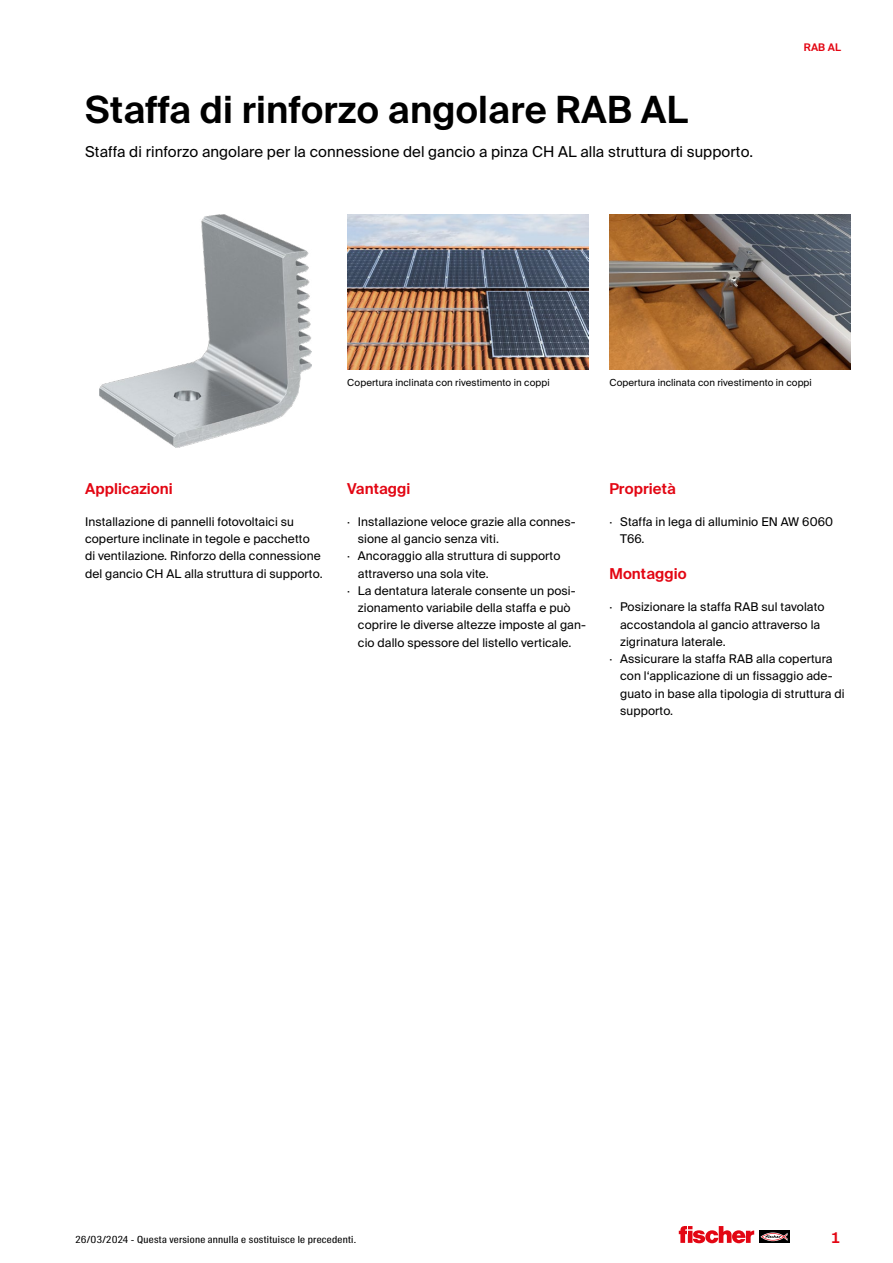
<style>
.page{position:relative;width:893px;height:1263px;background:#fff}
.page>*{position:absolute;margin:0;border:0;box-sizing:border-box;transform-origin:0 0}
.CB_AF_01_HEAD_25PT_SB{font:600 37.5px "fischerstrong";letter-spacing:.005em;color:#000}
.CB_AF_02_SUBHEAD_REG{font:15px "fischerstrong";letter-spacing:.005em;color:#000}
.CB_AF_02_SUBHEAD_SB_RED{font:600 15px "fischerstrong";letter-spacing:.005em;color:#e30613}
.CB_AF_03_COPY_REG{font:12px/17.2px "fischerstrong";letter-spacing:.005em;color:#000}
.t1{font:600 10.5px "fischerstrong";color:#e30613}
.CB_AF_04_CAPTION_REG{font:9.75px "fischerstrong";letter-spacing:.005em;color:#000}
.t2{font:9.75px "fischerstrong Cond";letter-spacing:.025em;color:#000;scale:1.1 1}
</style>
<div class="page">
<img style="left:100px;top:215px;width:211px;height:232px">
<img style="left:609px;top:215px;width:241px;height:155px">
<img style="left:347px;top:215px;width:241px;height:155px">
<svg style="left:759px;top:1231px;width:30px;height:12px"></svg>
<svg style="left:760px;top:1232px;width:27px;height:9px"></svg>
<svg style="left:679px;top:1226px;width:75px;height:17px"></svg>
<p class="CB_AF_01_HEAD_25PT_SB" style="left:85px;top:88px;width:604px">Staffa di rinforzo angolare RAB AL</p>
<p class="CB_AF_02_SUBHEAD_REG" style="left:85px;top:143px;width:669px">Staffa di rinforzo angolare per la connessione del gancio a pinza CH AL alla struttura di supporto.</p>
<p class="t1" style="left:804px;top:41px;width:38px">RAB AL</p>
<p class="CB_AF_04_CAPTION_REG" style="left:347px;top:377px;width:204px">Copertura inclinata con rivestimento in coppi</p>
<p class="CB_AF_04_CAPTION_REG" style="left:609px;top:377px;width:204px">Copertura inclinata con rivestimento in coppi</p>
<p class="CB_AF_02_SUBHEAD_SB_RED" style="left:85px;top:480px;width:89px">Applicazioni</p>
<p class="CB_AF_03_COPY_REG" style="left:85px;top:513px;width:239px">Installazione di pannelli fotovoltaici su coperture inclinate in tegole e pacchetto di ventilazione. Rinforzo della connessione del gancio CH AL alla struttura di supporto.</p>
<p class="CB_AF_02_SUBHEAD_SB_RED" style="left:347px;top:480px;width:65px">Vantaggi</p>
<p class="CB_AF_03_COPY_REG" style="left:358px;top:513px;width:219px;text-indent:-11px">· Installazione veloce grazie alla connes&shy;sione al gancio senza viti.</p>
<p class="CB_AF_03_COPY_REG" style="left:358px;top:548px;width:204px;text-indent:-11px">· Ancoraggio alla struttura di supporto attraverso una sola vite.</p>
<p class="CB_AF_03_COPY_REG" style="left:358px;top:582px;width:229px;text-indent:-11px">· La dentatura laterale consente un posi&shy;zionamento variabile della staffa e può coprire le diverse altezze imposte al gan&shy;cio dallo spessore del listello verticale.</p>
<p class="CB_AF_02_SUBHEAD_SB_RED" style="left:609px;top:480px;width:68px">Proprietà</p>
<p class="CB_AF_03_COPY_REG" style="left:620px;top:513px;width:214px;text-indent:-11px">· Staffa in lega di alluminio EN AW 6060<br>T66.</p>
<p class="CB_AF_02_SUBHEAD_SB_RED" style="left:609px;top:565px;width:79px">Montaggio</p>
<p class="CB_AF_03_COPY_REG" style="left:620px;top:599px;width:206px;text-indent:-11px">· Posizionare la staffa RAB sul tavolato accostandola al gancio attraverso la zigrinatura laterale.</p>
<p class="CB_AF_03_COPY_REG" style="left:620px;top:650px;width:226px;text-indent:-11px">· Assicurare la staffa RAB alla copertura con l‘applicazione di un fissaggio ade&shy;guato in base alla tipologia di struttura di supporto.</p>
<p class="t2" style="left:75px;top:1234px;width:257px">26/03/2024 - Questa versione annulla e sostituisce le precedenti.</p>
<p class="CB_AF_02_SUBHEAD_SB_RED" style="left:831px;top:1229px;width:12px">1</p>
</div>
